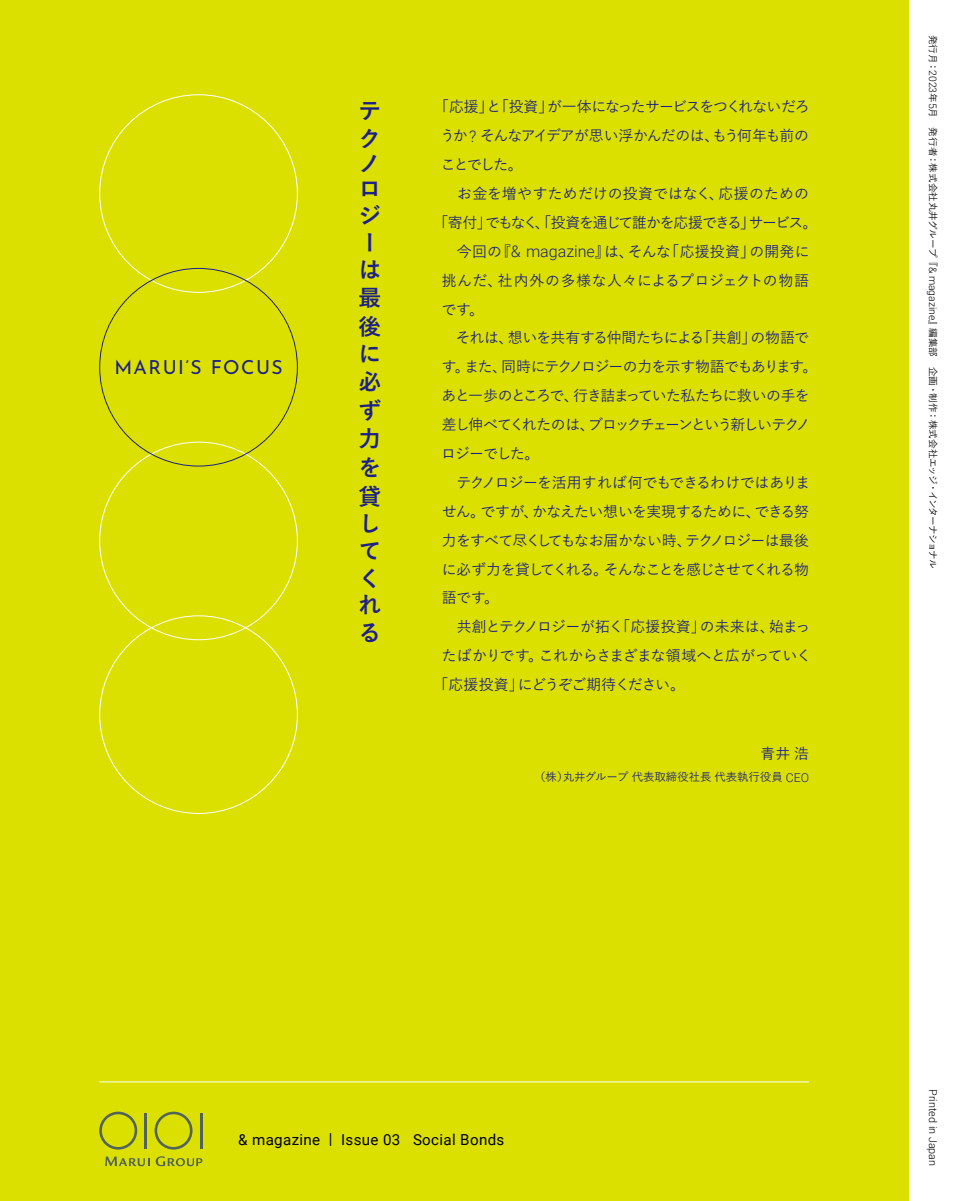
<style>
.page{position:relative;width:958px;height:1201px;background:#fff}
.page>*{position:absolute;margin:0;border:0;box-sizing:border-box;transform-origin:0 0}
.t1{font:700 22.75px/27.7px "Yu Go";color:#1d2088}
.t2{font:19.25px "Josefin Sans";letter-spacing:.075em;color:#1d2088}
.t3{font:15.05px "Roboto";letter-spacing:.025em;color:#000}
.t4{font:500 14.88px "Yu Go Pr 6 N";letter-spacing:-.05em;color:#1d2088}
.t5{font:500 14.88px "Yu Go Pr 6 N";letter-spacing:-.07em;color:#1d2088}
.t6{font:500 14.88px "Yu Go Pr 6 N";letter-spacing:-.075em;color:#1d2088}
.t7{font:500 14.88px "Yu Go Pr 6 N";letter-spacing:-.085em;color:#1d2088}
.t8{font:500 14.88px "Yu Go Pr 6 N";letter-spacing:.015em;color:#1d2088}
.t9{font:500 14.88px "Yu Go Pr 6 N";letter-spacing:-.11em;color:#1d2088}
.t10{font:500 14.88px "Yu Go Pr 6 N";letter-spacing:.02em;color:#1d2088}
.t11{font:500 14.88px "Yu Go Pr 6 N";letter-spacing:.03em;color:#1d2088}
.t12{font:500 11.38px "Yu Go Pr 6 N";color:#1d2088}
.t13{font:300 10.85px "Roboto";color:#000}
.t14{font:500 9.62px "Yu Go Pr 6 N";letter-spacing:-.005em;color:#000}
.s1{font-family:"Roboto";font-weight:300;font-size:16.1px}
.s2{font-family:"Roboto";font-weight:300;font-size:12.25px}
.s3{font-family:"Roboto";font-weight:300;font-size:10.33px}
</style>
<div class="page">
<div style="left:0;top:0;width:908px;height:1200px;background:#dbe000"></div>
<hr style="left:99px;top:1081px;width:710px;height:1px;background:#fff">
<svg style="left:99px;top:1111px;width:38px;height:38px"></svg>
<svg style="left:154px;top:1111px;width:38px;height:38px"></svg>
<hr style="left:145px;top:1113px;width:2px;height:35px;background:#52635a">
<hr style="left:200px;top:1113px;width:2px;height:35px;background:#52635a">
<svg style="left:156px;top:1156px;width:46px;height:10px"></svg>
<svg style="left:105px;top:1156px;width:44px;height:10px"></svg>
<p class="t2" style="left:114px;top:353px;width:170px">MARUI’S FOCUS</p>
<h1 class="t1" style="left:358px;top:97px;width:22px">テク</h1>
<h1 class="t1" style="left:358px;top:150px;width:24px">ノロジーは最後に必ず力を貸してくれる</h1>
<p class="t5" style="left:434px;top:93px;width:377px">「応援」と「投資」が一体になったサービスをつくれないだろ</p>
<p class="t6" style="left:440px;top:122px;width:370px">うか <span class="s1">?</span> そんなアイデアが思い浮かんだのは、もう何年も前の</p>
<p class="t4" style="left:441px;top:151px;width:83px">ことでした。</p>
<p class="t10" style="left:441px;top:180px;width:369px">　お金を増やすためだけの投資ではなく、応援のための</p>
<p class="t7" style="left:433px;top:209px;width:385px">「寄付」でもなく、「投資を通じて誰かを応援できる」サービス。</p>
<p class="t8" style="left:441px;top:237px;width:369px">　今回の『<span class="s1">&amp; magazine</span>』は、そんな「応援投資」の開発に</p>
<p class="t11" style="left:442px;top:266px;width:369px">挑んだ、社内外の多様な人々によるプロジェクトの物語</p>
<p class="t4" style="left:441px;top:295px;width:44px">です。</p>
<p class="t4" style="left:441px;top:324px;width:369px">　それは、想いを共有する仲間たちによる「共創」の物語で</p>
<p class="t6" style="left:442px;top:353px;width:377px">す。また、同時にテクノロジーの力を示す物語でもあります。</p>
<p class="t5" style="left:441px;top:382px;width:369px">あと一歩のところで、行き詰まっていた私たちに救いの手を</p>
<p class="t9" style="left:441px;top:411px;width:370px">差し伸べてくれたのは、ブロックチェーンという新しいテクノ</p>
<p class="t4" style="left:441px;top:440px;width:100px">ロジーでした。</p>
<p class="t4" style="left:441px;top:468px;width:370px">　テクノロジーを活用すれば何でもできるわけではありま</p>
<p class="t4" style="left:442px;top:497px;width:368px">せん。ですが、かなえたい想いを実現するために、できる努</p>
<p class="t4" style="left:441px;top:526px;width:369px">力をすべて尽くしてもなお届かない時、テクノロジーは最後</p>
<p class="t5" style="left:441px;top:555px;width:369px">に必ず力を貸してくれる。そんなことを感じさせてくれる物</p>
<p class="t4" style="left:441px;top:584px;width:59px">語です。</p>
<p class="t4" style="left:441px;top:613px;width:370px">　共創とテクノロジーが拓く「応援投資」の未来は、始まっ</p>
<p class="t4" style="left:441px;top:642px;width:371px">たばかりです。これからさまざまな領域へと広がっていく</p>
<p class="t6" style="left:433px;top:671px;width:253px">「応援投資」にどうぞご期待ください。</p>
<p class="t4" style="left:760px;top:740px;width:50px">青井浩</p>
<p class="t12" style="left:534px;top:766px;width:276px">（株）丸井グループ代表取締役社長代表執行役員 <span class="s2">CEO</span></p>
<p class="t14" style="left:941px;top:35px;width:536px;rotate:90deg">発行月：<span class="s3">2023</span>年<span class="s3">5</span>月　発行者：株式会社丸井グループ『<span class="s3">&amp; magazine</span>』編集部　企画・制作：株式会社エッジ・インターナショナル</p>
<p class="t3" style="left:238px;top:1128px;width:268px">&amp; magazine | Issue 03 Social Bonds</p>
<p class="t13" style="left:940px;top:1089px;width:79px;rotate:90deg">Printed in Japan</p>
</div>
